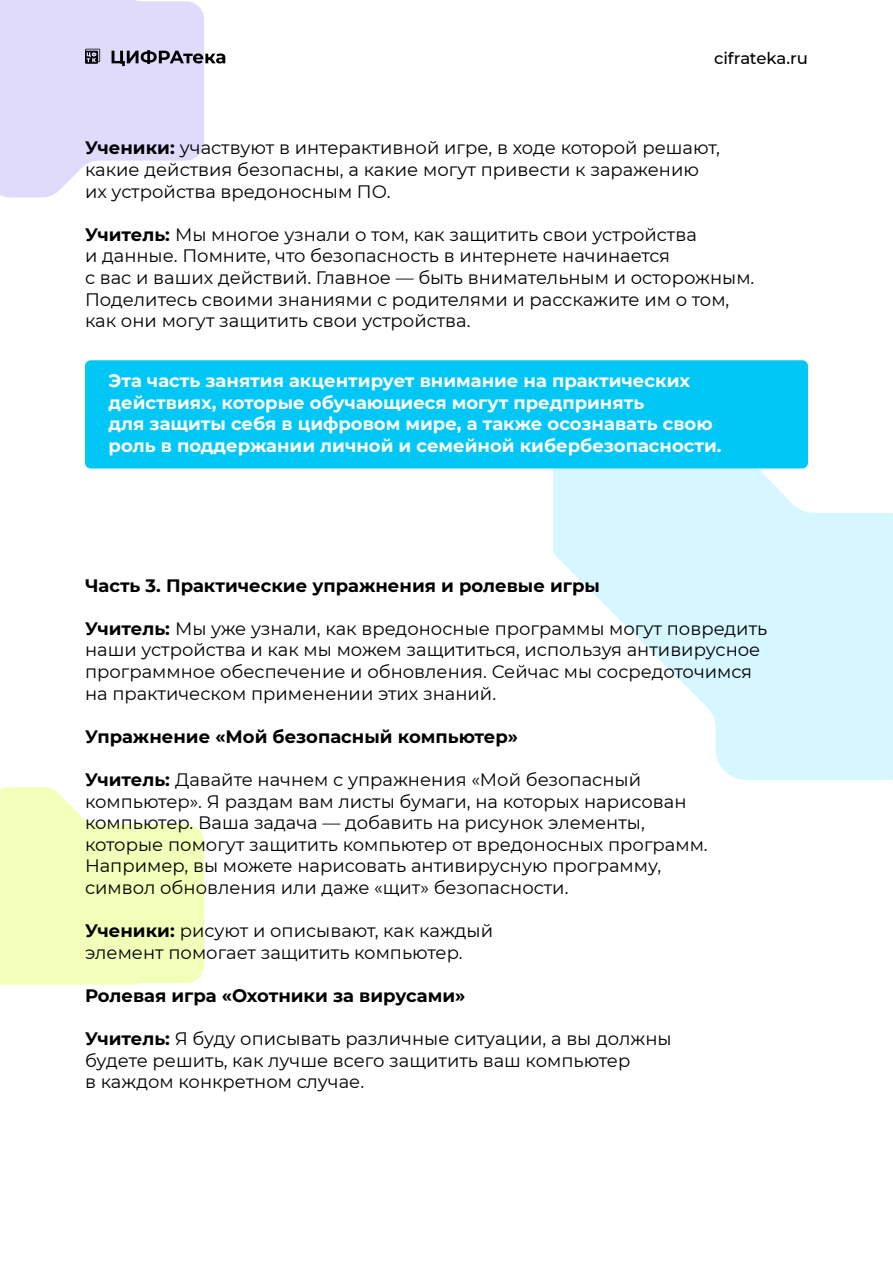
<style>
.page{position:relative;width:893px;height:1263px;background:#fff}
.page>*{position:absolute;margin:0;border:0;box-sizing:border-box;transform-origin:0 0}
.t1{font:18px/21.6px "Montserrat";color:#000}
.t2{font:700 18px/21.6px "Montserrat";color:#fff}
.t3{font:700 18px "Montserrat";color:#000}
.t4{font:500 16.5px "Montserrat";letter-spacing:-.01em;color:#000}
.s1{font-weight:700}
</style>
<div class="page">
<svg style="left:553px;top:465px;width:340px;height:315px;fill:#d6f7ff"></svg>
<svg style="left:0;top:787px;width:204px;height:197px;background:#f3ffc0"></svg>
<svg style="left:0;top:0;width:225px;height:197px"></svg>
<div style="left:85px;top:360px;width:723px;height:108px;background:#00c7f6;border-radius:6px"></div>
<p class="t4" style="left:714px;top:46px;width:95px">cifrateka.ru</p>
<p class="t1" style="left:85px;top:137px;width:636px"><span class="s1">Ученики:</span> участвуют в интерактивной игре, в ходе которой решают, какие действия безопасны, а какие могут привести к заражению их устройства вредоносным ПО.</p>
<p class="t1" style="left:85px;top:223px;width:671px"><span class="s1">Учитель:</span> Мы многое узнали о том, как защитить свои устройства<br>и данные. Помните, что безопасность в интернете начинается<br>с вас и ваших действий. Главное — быть внимательным и осторожным.<br>Поделитесь своими знаниями с родителями и расскажите им о том, как они могут защитить свои устройства.</p>
<p class="t2" style="left:109px;top:369px;width:614px">Эта часть занятия акцентирует внимание на практических действиях, которые обучающиеся могут предпринять<br>для защиты себя в цифровом мире, а также осознавать свою роль в поддержании личной и семейной кибербезопасности.</p>
<p class="t3" style="left:85px;top:572px;width:517px">Часть 3. Практические упражнения и ролевые игры</p>
<p class="t1" style="left:85px;top:617px;width:684px"><span class="s1">Учитель:</span> Мы уже узнали, как вредоносные программы могут повредить наши устройства и как мы можем защититься, используя антивирусное программное обеспечение и обновления. Сейчас мы сосредоточимся на практическом применении этих знаний.</p>
<p class="t3" style="left:85px;top:723px;width:435px">Упражнение «Мой безопасный компьютер»</p>
<p class="t1" style="left:85px;top:768px;width:624px"><span class="s1">Учитель:</span> Давайте начнем с упражнения «Мой безопасный компьютер». Я раздам вам листы бумаги, на которых нарисован компьютер. Ваша задача — добавить на рисунок элементы, которые помогут защитить компьютер от вредоносных программ.<br>Например, вы можете нарисовать антивирусную программу, символ обновления или даже «щит» безопасности.</p>
<p class="t1" style="left:85px;top:919px;width:410px"><span class="s1">Ученики:</span> рисуют и описывают, как каждый элемент помогает защитить компьютер.</p>
<p class="t3" style="left:85px;top:983px;width:382px">Ролевая игра «Охотники за вирусами»</p>
<p class="t1" style="left:85px;top:1027px;width:588px"><span class="s1">Учитель:</span> Я буду описывать различные ситуации, а вы должны будете решить, как лучше всего защитить ваш компьютер<br>в каждом конкретном случае.</p>
</div>
